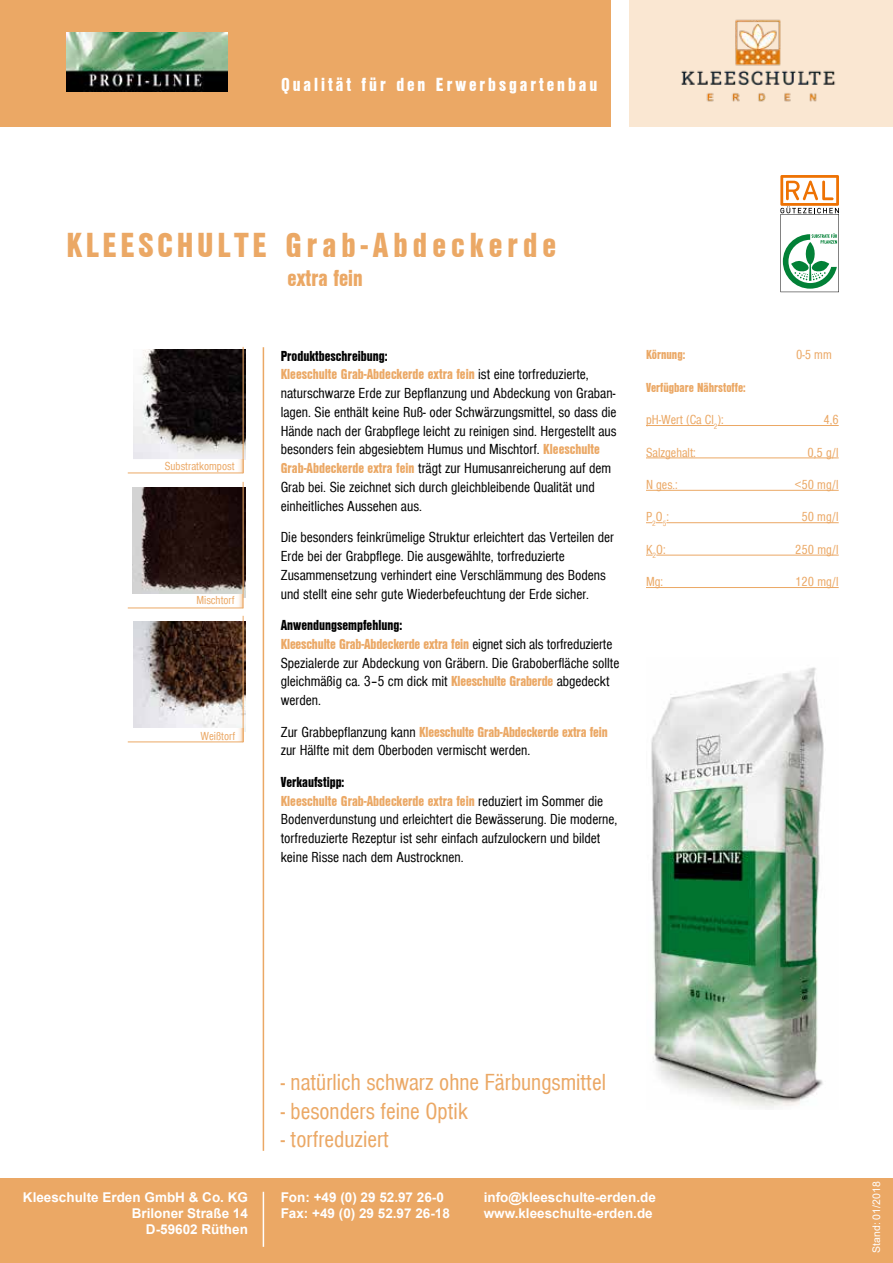
<style>
.page{position:relative;width:893px;height:1263px;background:#fff}
.page>*{position:absolute;margin:0;border:0;box-sizing:border-box;transform-origin:0 0}
.t1{font:36px "Nimbu San D Bla Con";letter-spacing:.14em;color:#eba865}
.t2{font:24px "Nimbu San D Reg Con";color:#eba865}
.t3{font:24px "Nimbu San D Bla Con";color:#eba865}
.t4{font:19.65px "Nimbu San D Bla Con";letter-spacing:.15em;color:#fff}
.t5{font:15px/18.8px "Nimbu San D Reg Con";color:#000}
.t6{font:15px/18.8px "Nimbu San D Bla Con";color:#eba865}
.t7{font:700 13.5px/16.2px "Arial";color:#fff}
.t8{font:13.5px "Nimbu San D Reg Con";color:#eba865}
.t9{font:13.5px "Nimbu San D Bla Con";color:#eba865}
.t10{font:12px "Nimbu San D Reg Con";color:#eba865}
.t11{font:10.5px "Arial";color:#fff}
.s1{color:#000}
.s2{font-family:"Nimbu San D Reg Con";color:#000}
.s3{font-family:"Nimbu San D Bla Con";color:#eba865}
</style>
<div class="page">
<div style="left:0;top:0;width:611px;height:126px;background:#eba865"></div>
<div style="left:629px;top:0;width:264px;height:126px;background:#fae7d2"></div>
<img style="left:67px;top:33px;width:160px;height:59px">
<img style="left:681px;top:19px;width:155px;height:83px">
<div style="left:0;top:1178px;width:893px;height:85px;background:#eba865"></div>
<hr style="left:263px;top:1192px;width:1px;height:55px;background:#fff">
<svg style="left:780px;top:175px;width:59px;height:117px"></svg>
<hr style="left:263px;top:347px;width:1px;height:804px;background:#eba865">
<hr style="left:646px;top:425px;width:68px;height:1px;background:#eba865">
<hr style="left:718px;top:425px;width:121px;height:1px;background:#eba865">
<hr style="left:646px;top:457px;width:193px;height:1px;background:#eba865">
<hr style="left:646px;top:490px;width:193px;height:1px;background:#eba865">
<svg style="left:646px;top:522px;width:17px;height:1px"></svg>
<hr style="left:666px;top:522px;width:173px;height:1px;background:#eba865">
<hr style="left:656px;top:555px;width:183px;height:1px;background:#eba865">
<hr style="left:646px;top:587px;width:193px;height:1px;background:#eba865">
<img style="left:651px;top:667px;width:173px;height:441px">
<img style="left:133px;top:349px;width:113px;height:110px">
<hr style="left:243px;top:347px;width:1px;height:126px;background:#eba865">
<hr style="left:128px;top:473px;width:115px;height:1px;background:#eba865">
<img style="left:133px;top:487px;width:113px;height:110px">
<div style="left:133px;top:594px;width:110px;height:13px;background:#fff"></div>
<img style="left:133px;top:621px;width:113px;height:110px">
<div style="left:133px;top:728px;width:110px;height:14px;background:#fff"></div>
<hr style="left:243px;top:482px;width:1px;height:126px;background:#eba865">
<hr style="left:128px;top:608px;width:115px;height:1px;background:#eba865">
<hr style="left:243px;top:616px;width:1px;height:126px;background:#eba865">
<hr style="left:128px;top:741px;width:115px;height:1px;background:#eba865">
<h3 class="t4" style="left:281px;top:74px;width:318px">Qualität für den Erwerbsgartenbau</h3>
<h1 class="t1" style="left:67px;top:225px;width:491px">KLEESCHULTE Grab-Abdeckerde</h1>
<h2 class="t3" style="left:288px;top:264px;width:77px">extra fein</h2>
<p class="t10" style="left:165px;top:459px;width:71px">Substratkompost</p>
<p class="t10" style="left:196px;top:594px;width:40px">Mischtorf</p>
<p class="t10" style="left:200px;top:729px;width:36px">Weißtorf</p>
<p class="t6" style="left:281px;top:346px;width:310px"><span class="s1">Produktbeschreibung:<br></span>Kleeschulte Grab-Abdeckerde extra fein <span class="s2">ist eine torfreduzierte,</span></p>
<p class="t5" style="left:281px;top:384px;width:337px">naturschwarze Erde zur Bepflanzung und Abdeckung von Graban&shy;lagen. Sie enthält keine Ruß- oder Schwärzungsmittel, so dass die Hände nach der Grabpflege leicht zu reinigen sind. Hergestellt aus besonders fein abgesiebtem Humus und Mischtorf. <span class="s3">Kleeschulte Grab-Abdeckerde extra fein</span> trägt zur Humusanreicherung auf dem Grab bei. Sie zeichnet sich durch gleichbleibende Qualität und einheitliches Aussehen aus.</p>
<p class="t5" style="left:281px;top:528px;width:335px">Die besonders feinkrümelige Struktur erleichtert das Verteilen der Erde bei der Grabpflege. Die ausgewählte, torfreduzierte Zusammensetzung verhindert eine Verschlämmung des Bodens und stellt eine sehr gute Wiederbefeuchtung der Erde sicher.</p>
<p class="t6" style="left:281px;top:615px;width:333px"><span class="s1">Anwendungsempfehlung:<br></span>Kleeschulte Grab-Abdeckerde extra fein <span class="s2">eignet sich als torfreduzierte</span></p>
<p class="t5" style="left:281px;top:653px;width:340px">Spezialerde zur Abdeckung von Gräbern. Die Graboberfläche sollte gleichmäßig ca. 3–5 cm dick mit <span class="s3">Kleeschulte Graberde</span> abgedeckt werden.</p>
<p class="t6" style="left:281px;top:722px;width:329px"><span class="s2">Zur Grabbepflanzung kann</span> Kleeschulte Grab-Abdeckerde extra fein</p>
<p class="t5" style="left:281px;top:741px;width:251px">zur Hälfte mit dem Oberboden vermischt werden.</p>
<p class="t6" style="left:281px;top:772px;width:324px"><span class="s1">Verkaufstipp:<br></span>Kleeschulte Grab-Abdeckerde extra fein <span class="s2">reduziert im Sommer die</span></p>
<p class="t5" style="left:281px;top:810px;width:338px">Bodenverdunstung und erleichtert die Bewässerung. Die moderne, torfreduzierte Rezeptur ist sehr einfach aufzulockern und bildet keine Risse nach dem Austrocknen.</p>
<p class="t9" style="left:646px;top:347px;width:41px">Körnung:</p>
<p class="t8" style="left:796px;top:348px;width:37px">0-5 mm</p>
<p class="t9" style="left:646px;top:380px;width:101px">Verfügbare Nährstoffe:</p>
<p class="t8" style="left:646px;top:412px;width:79px">pH-Wert (Ca Cl<sub>2</sub>):</p>
<p class="t8" style="left:823px;top:412px;width:17px">4,6</p>
<p class="t8" style="left:646px;top:445px;width:51px">Salzgehalt:</p>
<p class="t8" style="left:808px;top:445px;width:33px">0,5 g/l</p>
<p class="t8" style="left:646px;top:477px;width:33px">N ges.:</p>
<p class="t8" style="left:795px;top:477px;width:45px">&lt;50 mg/l</p>
<p class="t8" style="left:646px;top:510px;width:24px">P<sub>2</sub>O<sub>5</sub>:</p>
<p class="t8" style="left:801px;top:510px;width:39px">50 mg/l</p>
<p class="t8" style="left:646px;top:542px;width:21px">K<sub>2</sub>O:</p>
<p class="t8" style="left:795px;top:542px;width:45px">250 mg/l</p>
<p class="t8" style="left:646px;top:574px;width:19px">Mg:</p>
<p class="t8" style="left:795px;top:574px;width:45px">120 mg/l</p>
<h2 class="t2" style="left:281px;top:1069px;width:327px">- natürlich schwarz ohne Färbungsmittel</h2>
<h2 class="t2" style="left:281px;top:1098px;width:189px">- besonders feine Optik</h2>
<h2 class="t2" style="left:281px;top:1127px;width:110px">- torfreduziert</h2>
<p class="t7" style="left:23px;top:1189px;width:227px;text-align:right">Kleeschulte Erden GmbH &amp; Co. KG<br>Briloner Straße 14<br>D-59602 Rüthen</p>
<p class="t7" style="left:281px;top:1189px;width:171px">Fon: +49 (0) 29 52.97 26-0<br>Fax: +49 (0) 29 52.97 26-18</p>
<p class="t7" style="left:484px;top:1189px;width:174px">info@kleeschulte-erden.de www.kleeschulte-erden.de</p>
<p class="t11" style="left:869px;top:1253px;width:73px;rotate:-90deg">Stand: 01/2018</p>
</div>
